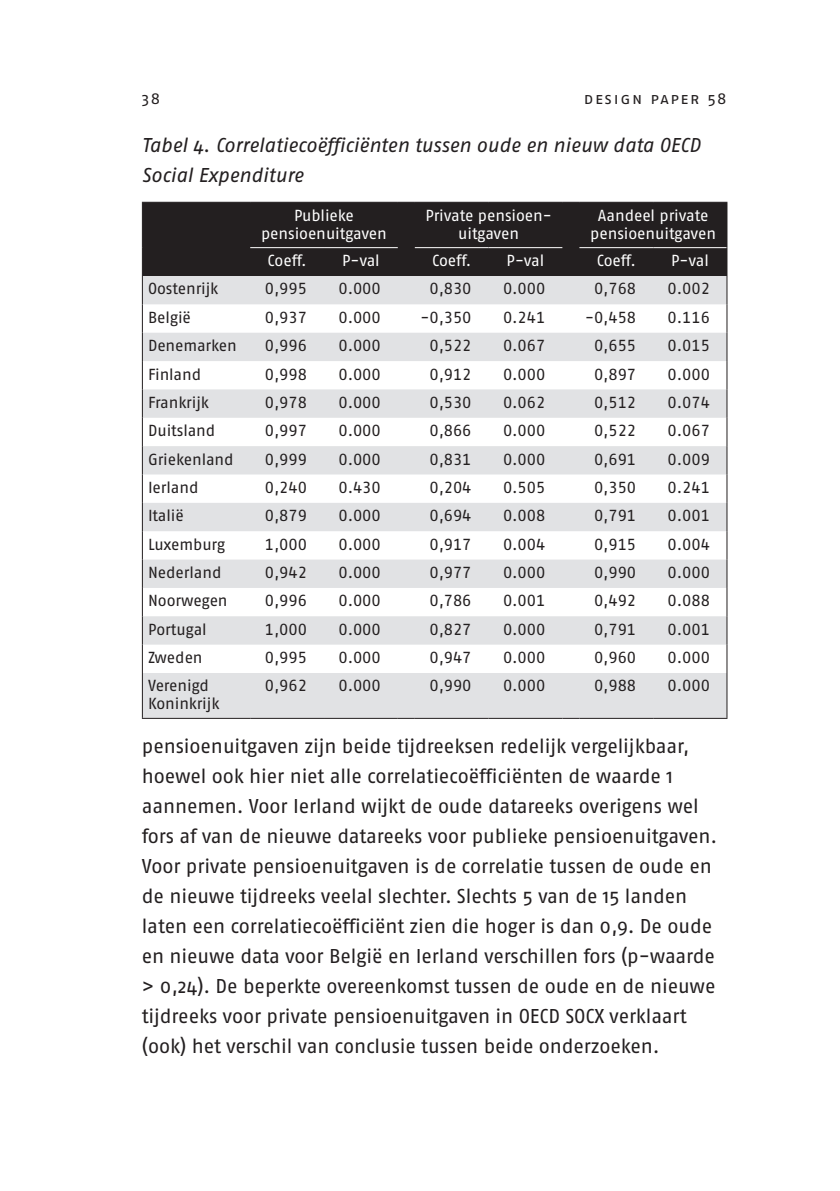
<style>
.page{position:relative;width:840px;height:1191px;background:#fff}
.page>*{position:absolute;margin:0;border:0;box-sizing:border-box;transform-origin:0 0}
.t1{font:20px/30px "Fago No";letter-spacing:-.01em;color:#231f20}
.tekst_cursief{font:italic 20px/30px "Fago No";letter-spacing:-.005em;color:#231f20}
.tabel{font:16px "Fago No Regular Tf";letter-spacing:-.005em;color:#231f20}
.tabel-2{font:16px/18px "Fago No";letter-spacing:-.005em;color:#231f20}
.tabel-3{font:16px/18px "Fago No";letter-spacing:-.01em;color:#fff;text-align:center}
.t2{font:16px "Fago No Regular Caps";letter-spacing:.09em;color:#231f20}
</style>
<div class="page">
<div style="left:143px;top:203px;width:583px;height:73px;background:#231f20"></div>
<svg style="left:143px;top:276px;width:583px;height:442px;fill:#e1e2e4"></svg>
<hr style="left:142px;top:202px;width:108px;height:1px;background:#231f20">
<hr style="left:142px;top:203px;width:1px;height:45px;background:#231f20">
<hr style="left:250px;top:202px;width:74px;height:1px;background:#231f20">
<hr style="left:324px;top:202px;width:73px;height:1px;background:#231f20">
<svg style="left:397px;top:202px;width:17px;height:1px"></svg>
<hr style="left:414px;top:202px;width:74px;height:1px;background:#231f20">
<hr style="left:488px;top:202px;width:74px;height:1px;background:#231f20">
<svg style="left:562px;top:202px;width:17px;height:1px"></svg>
<hr style="left:579px;top:202px;width:73px;height:1px;background:#231f20">
<hr style="left:652px;top:202px;width:75px;height:1px;background:#231f20">
<hr style="left:726px;top:203px;width:1px;height:45px;background:#231f20">
<svg style="left:142px;top:248px;width:1px;height:425px"></svg>
<svg style="left:726px;top:248px;width:1px;height:425px"></svg>
<hr style="left:142px;top:673px;width:1px;height:45px;background:#231f20">
<hr style="left:726px;top:673px;width:1px;height:45px;background:#231f20">
<hr style="left:142px;top:718px;width:108px;height:1px;background:#231f20">
<hr style="left:250px;top:718px;width:74px;height:1px;background:#231f20">
<hr style="left:324px;top:718px;width:73px;height:1px;background:#231f20">
<svg style="left:397px;top:718px;width:17px;height:1px"></svg>
<hr style="left:414px;top:718px;width:74px;height:1px;background:#231f20">
<hr style="left:488px;top:718px;width:74px;height:1px;background:#231f20">
<svg style="left:562px;top:718px;width:17px;height:1px"></svg>
<hr style="left:579px;top:718px;width:73px;height:1px;background:#231f20">
<hr style="left:652px;top:718px;width:75px;height:1px;background:#231f20">
<hr style="left:250px;top:247px;width:74px;height:1px;background:#fff">
<hr style="left:324px;top:247px;width:73px;height:1px;background:#fff">
<hr style="left:414px;top:247px;width:74px;height:1px;background:#fff">
<hr style="left:488px;top:247px;width:74px;height:1px;background:#fff">
<hr style="left:579px;top:247px;width:73px;height:1px;background:#fff">
<hr style="left:652px;top:247px;width:74px;height:1px;background:#fff">
<p class="t2" style="left:142px;top:89px;width:20px">38</p>
<p class="t2" style="left:583px;top:89px;width:144px">design paper 58</p>
<p class="tekst_cursief" style="left:142px;top:130px;width:560px">Tabel 4. Correlatiecoëfficiënten tussen oude en nieuw data OECD<br>Social Expenditure</p>
<p class="tabel-3" style="left:261px;top:206px;width:127px">Publieke pensioenuitgaven</p>
<p class="tabel-3" style="left:425px;top:206px;width:128px">Private pensioen&shy;uitgaven</p>
<p class="tabel-3" style="left:590px;top:206px;width:127px">Aandeel private pensioenuitgaven</p>
<p class="tabel-3" style="left:267px;top:251px;width:40px">Coeff.</p>
<p class="tabel-3" style="left:342px;top:251px;width:39px">P-val</p>
<p class="tabel-3" style="left:432px;top:251px;width:40px">Coeff.</p>
<p class="tabel-3" style="left:506px;top:251px;width:39px">P-val</p>
<p class="tabel-3" style="left:596px;top:251px;width:40px">Coeff.</p>
<p class="tabel-3" style="left:670px;top:251px;width:39px">P-val</p>
<p class="tabel-2" style="left:148px;top:280px;width:72px">Oostenrijk</p>
<p class="tabel" style="left:265px;top:280px;width:44px">0,995</p>
<p class="tabel" style="left:338px;top:280px;width:44px">0.000</p>
<p class="tabel" style="left:429px;top:280px;width:44px">0,830</p>
<p class="tabel" style="left:502px;top:280px;width:44px">0.000</p>
<p class="tabel" style="left:593px;top:280px;width:44px">0,768</p>
<p class="tabel" style="left:667px;top:280px;width:44px">0.002</p>
<p class="tabel-2" style="left:148px;top:308px;width:44px">België</p>
<p class="tabel" style="left:265px;top:308px;width:44px">0,937</p>
<p class="tabel" style="left:338px;top:308px;width:44px">0.000</p>
<p class="tabel" style="left:420px;top:308px;width:52px">-0,350</p>
<p class="tabel" style="left:502px;top:308px;width:44px">0.241</p>
<p class="tabel" style="left:585px;top:308px;width:52px">-0,458</p>
<p class="tabel" style="left:667px;top:308px;width:44px">0.116</p>
<p class="tabel-2" style="left:148px;top:336px;width:90px">Denemarken</p>
<p class="tabel" style="left:265px;top:336px;width:44px">0,996</p>
<p class="tabel" style="left:338px;top:336px;width:44px">0.000</p>
<p class="tabel" style="left:429px;top:336px;width:44px">0,522</p>
<p class="tabel" style="left:502px;top:336px;width:44px">0.067</p>
<p class="tabel" style="left:593px;top:336px;width:44px">0,655</p>
<p class="tabel" style="left:667px;top:336px;width:44px">0.015</p>
<p class="tabel-2" style="left:148px;top:365px;width:55px">Finland</p>
<p class="tabel" style="left:265px;top:365px;width:44px">0,998</p>
<p class="tabel" style="left:338px;top:365px;width:44px">0.000</p>
<p class="tabel" style="left:429px;top:365px;width:44px">0,912</p>
<p class="tabel" style="left:502px;top:365px;width:44px">0.000</p>
<p class="tabel" style="left:593px;top:365px;width:44px">0,897</p>
<p class="tabel" style="left:667px;top:365px;width:44px">0.000</p>
<p class="tabel-2" style="left:148px;top:393px;width:63px">Frankrijk</p>
<p class="tabel" style="left:265px;top:393px;width:44px">0,978</p>
<p class="tabel" style="left:338px;top:393px;width:44px">0.000</p>
<p class="tabel" style="left:429px;top:393px;width:44px">0,530</p>
<p class="tabel" style="left:502px;top:393px;width:44px">0.062</p>
<p class="tabel" style="left:593px;top:393px;width:44px">0,512</p>
<p class="tabel" style="left:667px;top:393px;width:44px">0.074</p>
<p class="tabel-2" style="left:148px;top:421px;width:69px">Duitsland</p>
<p class="tabel" style="left:265px;top:421px;width:44px">0,997</p>
<p class="tabel" style="left:338px;top:421px;width:44px">0.000</p>
<p class="tabel" style="left:429px;top:421px;width:44px">0,866</p>
<p class="tabel" style="left:502px;top:421px;width:44px">0.000</p>
<p class="tabel" style="left:593px;top:421px;width:44px">0,522</p>
<p class="tabel" style="left:667px;top:421px;width:44px">0.067</p>
<p class="tabel-2" style="left:148px;top:450px;width:87px">Griekenland</p>
<p class="tabel" style="left:265px;top:450px;width:44px">0,999</p>
<p class="tabel" style="left:338px;top:450px;width:44px">0.000</p>
<p class="tabel" style="left:429px;top:450px;width:44px">0,831</p>
<p class="tabel" style="left:502px;top:450px;width:44px">0.000</p>
<p class="tabel" style="left:593px;top:450px;width:44px">0,691</p>
<p class="tabel" style="left:667px;top:450px;width:44px">0.009</p>
<p class="tabel-2" style="left:148px;top:478px;width:52px">Ierland</p>
<p class="tabel" style="left:265px;top:478px;width:44px">0,240</p>
<p class="tabel" style="left:338px;top:478px;width:44px">0.430</p>
<p class="tabel" style="left:429px;top:478px;width:44px">0,204</p>
<p class="tabel" style="left:502px;top:478px;width:44px">0.505</p>
<p class="tabel" style="left:593px;top:478px;width:44px">0,350</p>
<p class="tabel" style="left:667px;top:478px;width:44px">0.241</p>
<p class="tabel-2" style="left:148px;top:506px;width:37px">Italië</p>
<p class="tabel" style="left:265px;top:507px;width:44px">0,879</p>
<p class="tabel" style="left:338px;top:507px;width:44px">0.000</p>
<p class="tabel" style="left:429px;top:507px;width:44px">0,694</p>
<p class="tabel" style="left:502px;top:507px;width:44px">0.008</p>
<p class="tabel" style="left:593px;top:507px;width:44px">0,791</p>
<p class="tabel" style="left:667px;top:507px;width:44px">0.001</p>
<p class="tabel-2" style="left:148px;top:535px;width:78px">Luxemburg</p>
<p class="tabel" style="left:265px;top:535px;width:44px">1,000</p>
<p class="tabel" style="left:338px;top:535px;width:44px">0.000</p>
<p class="tabel" style="left:429px;top:535px;width:44px">0,917</p>
<p class="tabel" style="left:502px;top:535px;width:44px">0.004</p>
<p class="tabel" style="left:593px;top:535px;width:44px">0,915</p>
<p class="tabel" style="left:667px;top:535px;width:44px">0.004</p>
<p class="tabel-2" style="left:148px;top:563px;width:75px">Nederland</p>
<p class="tabel" style="left:265px;top:563px;width:44px">0,942</p>
<p class="tabel" style="left:338px;top:563px;width:44px">0.000</p>
<p class="tabel" style="left:429px;top:563px;width:44px">0,977</p>
<p class="tabel" style="left:502px;top:563px;width:44px">0.000</p>
<p class="tabel" style="left:593px;top:563px;width:44px">0,990</p>
<p class="tabel" style="left:667px;top:563px;width:44px">0.000</p>
<p class="tabel-2" style="left:148px;top:591px;width:81px">Noorwegen</p>
<p class="tabel" style="left:265px;top:592px;width:44px">0,996</p>
<p class="tabel" style="left:338px;top:592px;width:44px">0.000</p>
<p class="tabel" style="left:429px;top:592px;width:44px">0,786</p>
<p class="tabel" style="left:502px;top:592px;width:44px">0.001</p>
<p class="tabel" style="left:593px;top:592px;width:44px">0,492</p>
<p class="tabel" style="left:667px;top:592px;width:44px">0.088</p>
<p class="tabel-2" style="left:148px;top:620px;width:60px">Portugal</p>
<p class="tabel" style="left:265px;top:620px;width:44px">1,000</p>
<p class="tabel" style="left:338px;top:620px;width:44px">0.000</p>
<p class="tabel" style="left:429px;top:620px;width:44px">0,827</p>
<p class="tabel" style="left:502px;top:620px;width:44px">0.000</p>
<p class="tabel" style="left:593px;top:620px;width:44px">0,791</p>
<p class="tabel" style="left:667px;top:620px;width:44px">0.001</p>
<p class="tabel-2" style="left:148px;top:648px;width:56px">Zweden</p>
<p class="tabel" style="left:265px;top:648px;width:44px">0,995</p>
<p class="tabel" style="left:338px;top:648px;width:44px">0.000</p>
<p class="tabel" style="left:429px;top:648px;width:44px">0,947</p>
<p class="tabel" style="left:502px;top:648px;width:44px">0.000</p>
<p class="tabel" style="left:593px;top:648px;width:44px">0,960</p>
<p class="tabel" style="left:667px;top:648px;width:44px">0.000</p>
<p class="tabel-2" style="left:148px;top:677px;width:73px">Verenigd<br>Koninkrijk</p>
<p class="tabel" style="left:265px;top:677px;width:44px">0,962</p>
<p class="tabel" style="left:338px;top:677px;width:44px">0.000</p>
<p class="tabel" style="left:429px;top:677px;width:44px">0,990</p>
<p class="tabel" style="left:502px;top:677px;width:44px">0.000</p>
<p class="tabel" style="left:593px;top:677px;width:44px">0,988</p>
<p class="tabel" style="left:667px;top:677px;width:44px">0.000</p>
<p class="t1" style="left:142px;top:730px;width:576px">pensioenuitgaven zijn beide tijdreeksen redelijk vergelijkbaar, hoewel ook hier niet alle correlatiecoëfficiënten de waarde 1 aannemen. Voor Ierland wijkt de oude datareeks overigens wel fors af van de nieuwe datareeks voor publieke pensioenuitgaven.<br>Voor private pensioenuitgaven is de correlatie tussen de oude en de nieuwe tijdreeks veelal slechter. Slechts 5 van de 15 landen laten een correlatiecoëfficiënt zien die hoger is dan 0,9. De oude en nieuwe data voor België en Ierland verschillen fors (p-waarde &gt; 0,24). De beperkte overeenkomst tussen de oude en de nieuwe tijdreeks voor private pensioenuitgaven in OECD SOCX verklaart (ook) het verschil van conclusie tussen beide onderzoeken.</p>
</div>
